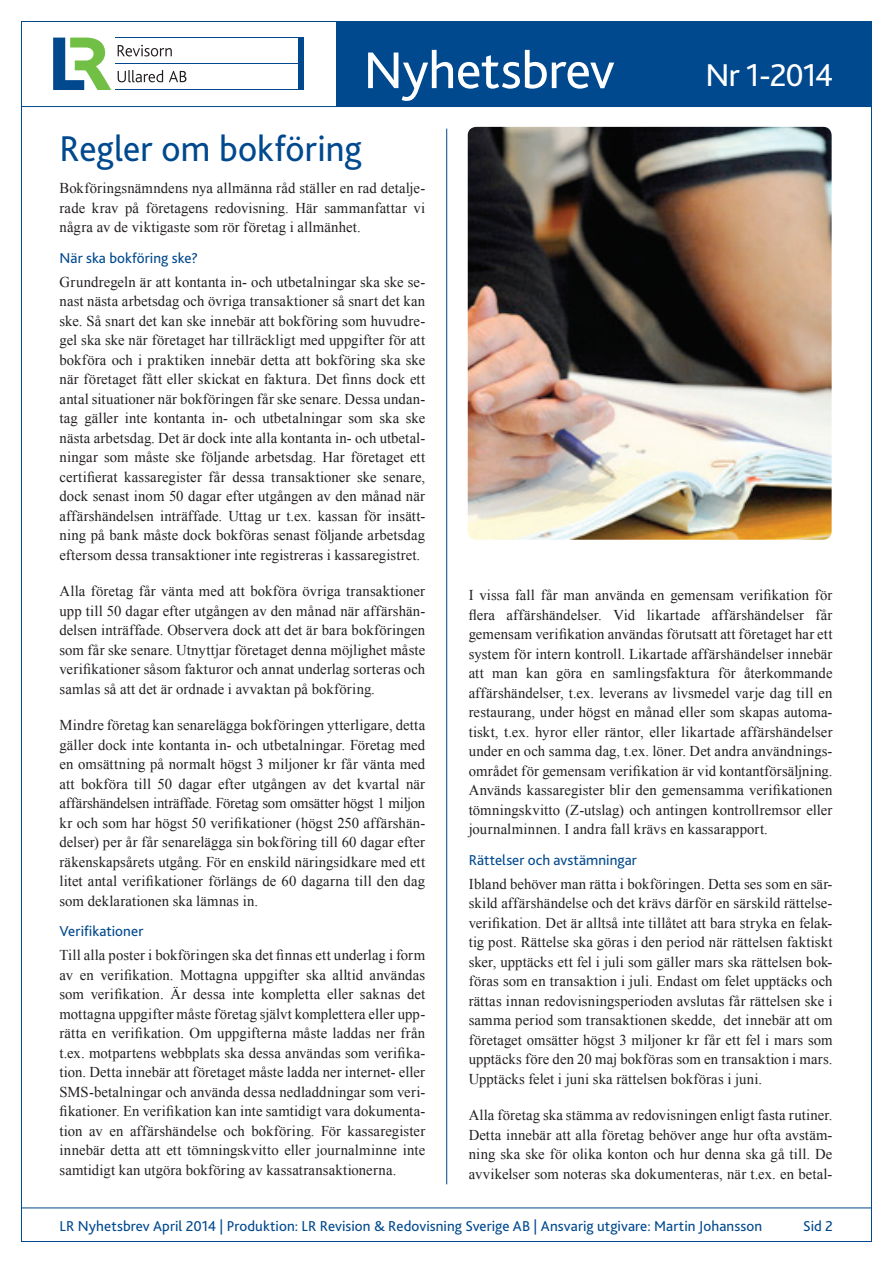
<style>
.page{position:relative;width:893px;height:1263px;background:#fff}
.page>*{position:absolute;margin:0;border:0;box-sizing:border-box;transform-origin:0 0}
.t1{font:54px "Bliss 2";letter-spacing:-.01em;color:#fff}
.t2{font:37.5px "Bliss 2";color:#01498e}
.t3{font:33px "Bliss 2";letter-spacing:-.035em;color:#fff}
.t4{font:15px/19.5px "Times New Roman";letter-spacing:.01em;color:#231f20;text-align:justify}
.t5{font:15px "Bliss 2";letter-spacing:.005em;color:#01498e}
</style>
<div class="page">
<hr style="left:21px;top:106px;width:851px;height:1px;background:#01498e">
<div style="left:336px;top:21px;width:536px;height:85px;background:#01498e"></div>
<hr style="left:21px;top:1208px;width:851px;height:1px;background:#01498e">
<hr style="left:446px;top:129px;width:1px;height:1055px;background:#01498e">
<img style="left:468px;top:127px;width:364px;height:413px">
<svg style="left:118px;top:45px;width:54px;height:11px"></svg>
<svg style="left:118px;top:70px;width:45px;height:12px"></svg>
<svg style="left:169px;top:71px;width:17px;height:11px"></svg>
<div style="left:299px;top:38px;width:5px;height:52px;background:#01498e"></div>
<svg style="left:53px;top:38px;width:58px;height:52px"></svg>
<hr style="left:115px;top:38px;width:188px;height:1px;background:#01498e">
<hr style="left:115px;top:89px;width:188px;height:1px;background:#01498e">
<hr style="left:115px;top:63px;width:188px;height:1px;background:#01498e">
<h1 class="t1" style="left:364px;top:37px;width:253px">Nyhetsbrev</h1>
<h3 class="t3" style="left:706px;top:54px;width:129px">Nr 1-2014</h3>
<h2 class="t2" style="left:60px;top:125px;width:304px">Regler om bokföring</h2>
<p class="t4" style="left:60px;top:178px;width:367px">Bokföringsnämndens nya allmänna råd ställer en rad detalje&shy;rade krav på företagens redovisning. Här sammanfattar vi några av de viktigaste som rör företag i allmänhet.</p>
<p class="t5" style="left:60px;top:248px;width:140px">När ska bokföring ske?</p>
<p class="t4" style="left:60px;top:272px;width:367px">Grundregeln är att kontanta in- och utbetalningar ska ske se&shy;nast nästa arbetsdag och övriga transaktioner så snart det kan ske. Så snart det kan ske innebär att bokföring som huvudre&shy;gel ska ske när företaget har tillräckligt med uppgifter för att bokföra och i praktiken innebär detta att bokföring ska ske när företaget fått eller skickat en faktura. Det finns dock ett antal situationer när bokföringen får ske senare. Dessa undan&shy;tag gäller inte kontanta in- och utbetalningar som ska ske nästa arbetsdag. Det är dock inte alla kontanta in- och utbetal&shy;ningar som måste ske följande arbetsdag. Har företaget ett certifierat kassaregister får dessa transaktioner ske senare, dock senast inom 50 dagar efter utgången av den månad när affärshändelsen inträffade. Uttag ur t.ex. kassan för insätt&shy;ning på bank måste dock bokföras senast följande arbetsdag eftersom dessa transaktioner inte registreras i kassaregistret.</p>
<p class="t4" style="left:60px;top:581px;width:367px">Alla företag får vänta med att bokföra övriga transaktioner upp till 50 dagar efter utgången av den månad när affärshän&shy;delsen inträffade. Observera dock att det är bara bokföringen som får ske senare. Utnyttjar företaget denna möjlighet måste verifikationer såsom fakturor och annat underlag sorteras och samlas så att det är ordnade i avvaktan på bokföring.</p>
<p class="t4" style="left:60px;top:715px;width:367px">Mindre företag kan senarelägga bokföringen ytterligare, detta gäller dock inte kontanta in- och utbetalningar. Företag med en omsättning på normalt högst 3 miljoner kr får vänta med att bokföra till 50 dagar efter utgången av det kvartal när affärshändelsen inträffade. Företag som omsätter högst 1 miljon kr och som har högst 50 verifikationer (högst 250 affärshän&shy;delser) per år får senarelägga sin bokföring till 60 dagar efter räkenskapsårets utgång. För en enskild näringsidkare med ett litet antal verifikationer förlängs de 60 dagarna till den dag som deklarationen ska lämnas in.</p>
<p class="t5" style="left:60px;top:922px;width:85px">Verifikationer</p>
<p class="t4" style="left:60px;top:945px;width:367px">Till alla poster i bokföringen ska det finnas ett underlag i form av en verifikation. Mottagna uppgifter ska alltid användas som verifikation. Är dessa inte kompletta eller saknas det mottagna uppgifter måste företag självt komplettera eller upp&shy;rätta en verifikation. Om uppgifterna måste laddas ner från t.ex. motpartens webbplats ska dessa användas som verifika&shy;tion. Detta innebär att företaget måste ladda ner internet- eller SMS-betalningar och använda dessa nedladdningar som veri&shy;fikationer. En verifikation kan inte samtidigt vara dokumenta&shy;tion av en affärshändelse och bokföring. För kassaregister innebär detta att ett tömningskvitto eller journalminne inte samtidigt kan utgöra bokföring av kassatransaktionerna.</p>
<p class="t4" style="left:469px;top:585px;width:365px">I vissa fall får man använda en gemensam verifikation för flera affärshändelser. Vid likartade affärshändelser får gemensam verifikation användas förutsatt att företaget har ett system för intern kontroll. Likartade affärshändelser innebär att man kan göra en samlingsfaktura för återkommande affärshändelser, t.ex. leverans av livsmedel varje dag till en restaurang, under högst en månad eller som skapas automa&shy;tiskt, t.ex. hyror eller räntor, eller likartade affärshändelser under en och samma dag, t.ex. löner. Det andra användnings&shy;området för gemensam verifikation är vid kontantförsäljning.<br>Används kassaregister blir den gemensamma verifikationen tömningskvitto (Z-utslag) och antingen kontrollremsor eller journalminnen. I andra fall krävs en kassarapport.</p>
<p class="t5" style="left:469px;top:850px;width:170px">Rättelser och avstämningar</p>
<p class="t4" style="left:469px;top:874px;width:365px">Ibland behöver man rätta i bokföringen. Detta ses som en sär&shy;skild affärshändelse och det krävs därför en särskild rättelse&shy;verifikation. Det är alltså inte tillåtet att bara stryka en felak&shy;tig post. Rättelse ska göras i den period när rättelsen faktiskt sker, upptäcks ett fel i juli som gäller mars ska rättelsen bok&shy;föras som en transaktion i juli. Endast om felet upptäcks och rättas innan redovisningsperioden avslutas får rättelsen ske i samma period som transaktionen skedde, det innebär att om företaget omsätter högst 3 miljoner kr får ett fel i mars som upptäcks före den 20 maj bokföras som en transaktion i mars.<br>Upptäcks felet i juni ska rättelsen bokföras i juni.</p>
<p class="t4" style="left:469px;top:1105px;width:365px">Alla företag ska stämma av redovisningen enligt fasta rutiner.<br>Detta innebär att alla företag behöver ange hur ofta avstäm&shy;ning ska ske för olika konton och hur denna ska gå till. De avvikelser som noteras ska dokumenteras, när t.ex. en betal-</p>
<p class="t5" style="left:60px;top:1217px;width:704px">LR Nyhetsbrev April 2014 | Produktion: LR Revision &amp; Redovisning Sverige AB | Ansvarig utgivare: Martin Johansson</p>
<p class="t5" style="left:803px;top:1217px;width:31px">Sid 2</p>
</div>
